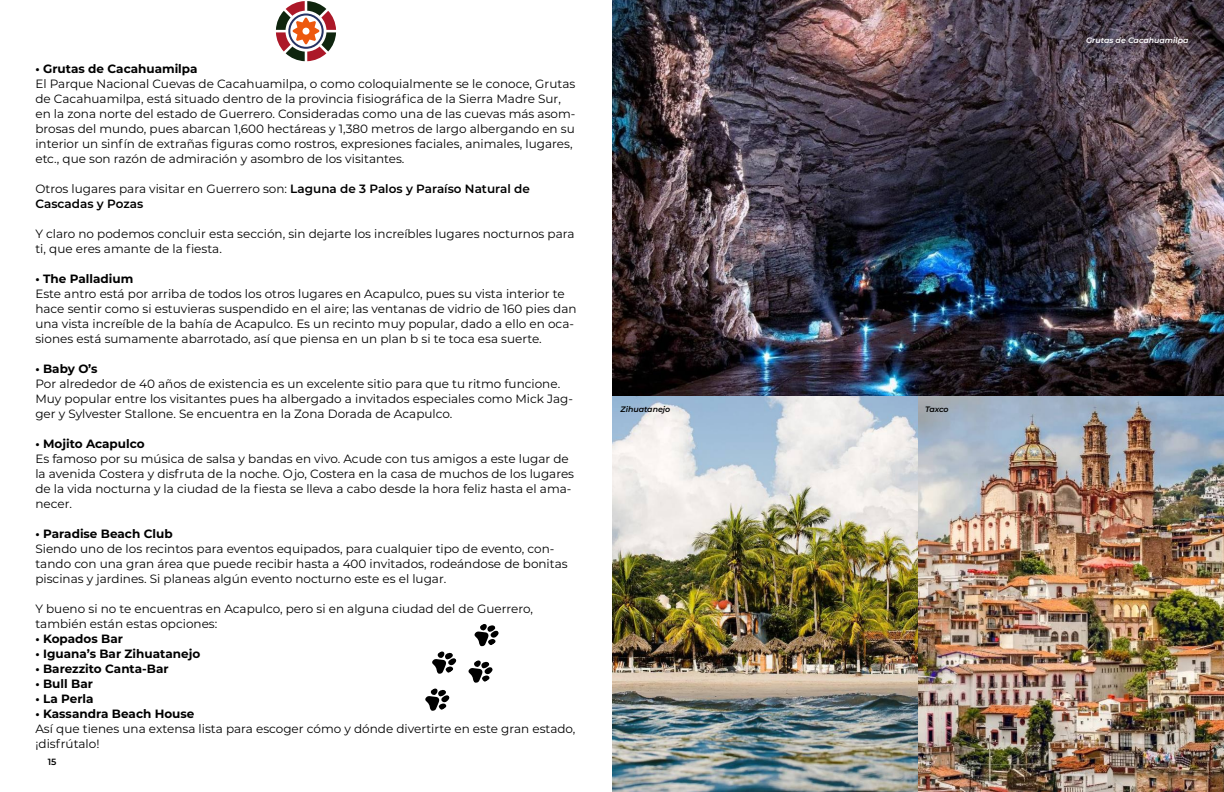
<style>
.page{position:relative;width:1224px;height:792px;background:#fff}
.page>*{position:absolute;margin:0;border:0;box-sizing:border-box;transform-origin:0 0}
.t1{font:12px/15px "Montserrat";color:#000}
.t2{font:700 12px "Montserrat";color:#000}
.t3{font:600 12px/15px "Montserrat";color:#000}
.t4{font:600 9px "Montserrat";color:#000}
.t5{font:italic 600 7.8px "Montserrat";color:#fff}
.t6{font:italic 600 7.8px "Montserrat";color:#000}
.s1{font-weight:400}
</style>
<div class="page">
<svg style="left:425px;top:688px;width:25px;height:23px"></svg>
<svg style="left:432px;top:651px;width:24px;height:23px"></svg>
<svg style="left:468px;top:660px;width:25px;height:23px"></svg>
<svg style="left:474px;top:624px;width:25px;height:22px"></svg>
<svg style="left:276px;top:1px;width:60px;height:60px"></svg>
<img style="left:612px;top:0;width:612px;height:396px">
<img style="left:612px;top:396px;width:338px;height:396px">
<img style="left:918px;top:397px;width:306px;height:395px">
<p class="t2" style="left:35px;top:60px;width:164px">• Grutas de Cacahuamilpa</p>
<p class="t1" style="left:35px;top:76px;width:542px">El Parque Nacional Cuevas de Cacahuamilpa, o como coloquialmente se le conoce, Grutas de Cacahuamilpa, está situado dentro de la provincia fisiográfica de la Sierra Madre Sur, en la zona norte del estado de Guerrero. Consideradas como una de las cuevas más asom&shy;brosas del mundo, pues abarcan 1,600 hectáreas y 1,380 metros de largo albergando en su interior un sinfín de extrañas figuras como rostros, expresiones faciales, animales, lugares, etc., que son razón de admiración y asombro de los visitantes.</p>
<p class="t3" style="left:35px;top:181px;width:496px"><span class="s1">Otros lugares para visitar en Guerrero son:</span> Laguna de 3 Palos y Paraíso Natural de<br>Cascadas y Pozas</p>
<p class="t1" style="left:35px;top:226px;width:541px">Y claro no podemos concluir esta sección, sin dejarte los increíbles lugares nocturnos para ti, que eres amante de la fiesta.</p>
<p class="t2" style="left:35px;top:270px;width:99px">• The Palladium</p>
<p class="t1" style="left:35px;top:286px;width:543px">Este antro está por arriba de todos los otros lugares en Acapulco, pues su vista interior te hace sentir como si estuvieras suspendido en el aire; las ventanas de vidrio de 160 pies dan una vista increíble de la bahía de Acapulco. Es un recinto muy popular, dado a ello en oca&shy;siones está sumamente abarrotado, así que piensa en un plan b si te toca esa suerte.</p>
<p class="t2" style="left:35px;top:360px;width:64px">• Baby O’s</p>
<p class="t1" style="left:35px;top:376px;width:539px">Por alrededor de 40 años de existencia es un excelente sitio para que tu ritmo funcione.<br>Muy popular entre los visitantes pues ha albergado a invitados especiales como Mick Jag&shy;ger y Sylvester Stallone. Se encuentra en la Zona Dorada de Acapulco.</p>
<p class="t2" style="left:35px;top:435px;width:111px">• Mojito Acapulco</p>
<p class="t1" style="left:35px;top:451px;width:540px">Es famoso por su música de salsa y bandas en vivo. Acude con tus amigos a este lugar de la avenida Costera y disfruta de la noche. Ojo, Costera en la casa de muchos de los lugares de la vida nocturna y la ciudad de la fiesta se lleva a cabo desde la hora feliz hasta el ama&shy;necer.</p>
<p class="t2" style="left:35px;top:525px;width:139px">• Paradise Beach Club</p>
<p class="t1" style="left:35px;top:541px;width:534px">Siendo uno de los recintos para eventos equipados, para cualquier tipo de evento, con&shy;tando con una gran área que puede recibir hasta a 400 invitados, rodeándose de bonitas piscinas y jardines. Si planeas algún evento nocturno este es el lugar.</p>
<p class="t1" style="left:35px;top:601px;width:499px">Y bueno si no te encuentras en Acapulco, pero si en alguna ciudad del de Guerrero, también están estas opciones:</p>
<p class="t2" style="left:35px;top:630px;width:89px">• Kopados Bar</p>
<p class="t2" style="left:35px;top:645px;width:166px">• Iguana’s Bar Zihuatanejo</p>
<p class="t2" style="left:35px;top:660px;width:135px">• Barezzito Canta-Bar</p>
<p class="t2" style="left:35px;top:675px;width:59px">• Bull Bar</p>
<p class="t2" style="left:35px;top:690px;width:60px">• La Perla</p>
<p class="t2" style="left:35px;top:705px;width:161px">• Kassandra Beach House</p>
<p class="t1" style="left:35px;top:721px;width:542px">Así que tienes una extensa lista para escoger cómo y dónde divertirte en este gran estado, ¡disfrútalo!</p>
<p class="t4" style="left:48px;top:756px;width:10px">15</p>
<p class="t6" style="left:621px;top:404px;width:51px">Zihuatanejo</p>
<p class="t6" style="left:925px;top:404px;width:25px">Taxco</p>
<p class="t5" style="left:1086px;top:35px;width:104px">Grutas de Cacahuamilpa</p>
</div>
